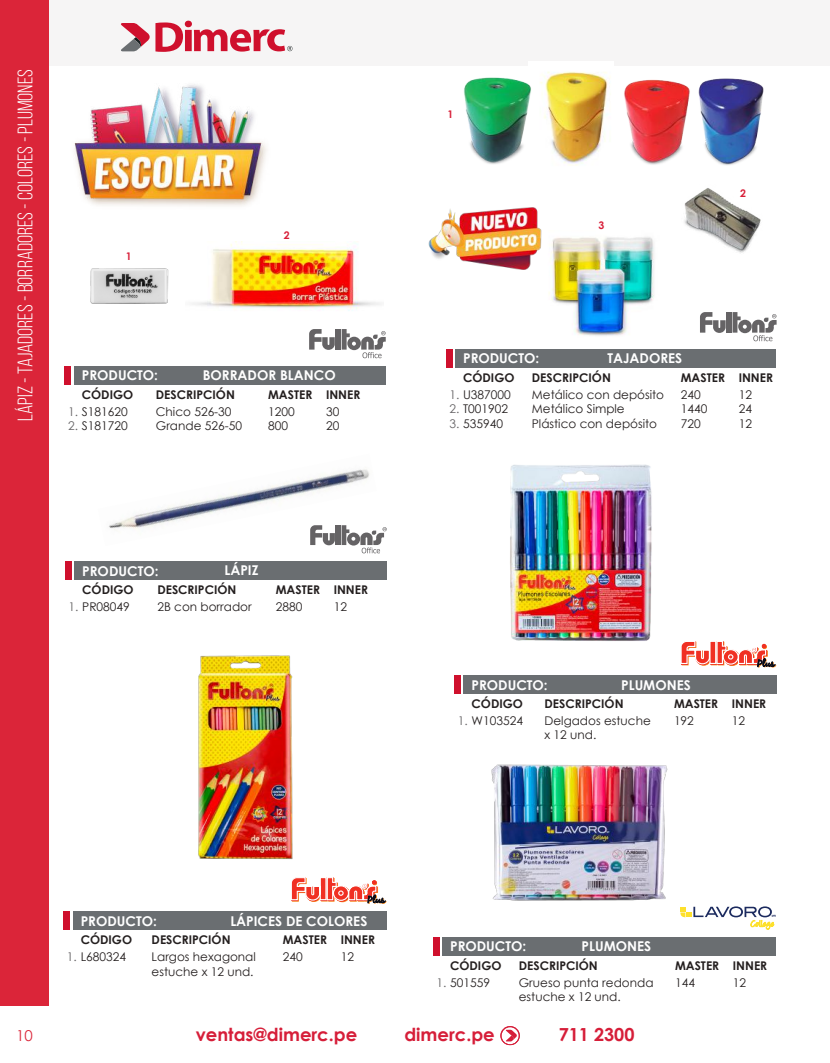
<style>
.page{position:relative;width:830px;height:1063px;background:#fff}
.page>*{position:absolute;margin:0;border:0;box-sizing:border-box;transform-origin:0 0}
.t1{font:21px "Bebas Neue";color:#fff}
.t2{font:700 18px "Century Gothic";color:#d61e39}
.t3{font:15px "Century Gothic";color:#db2539}
.t4{font:700 13.5px "Century Gothic";color:#fff}
.t5{font:12px/14.4px "Century Gothic";color:#241f1f}
.t6{font:700 12px "Century Gothic";color:#241f1f}
.t7{font:700 10.5px "Century Gothic";color:#d81f39}
.t8{font:10.2px "Angelina";letter-spacing:.025em;color:#fde02c;scale:1.04 1}
.s1{color:#656365}
</style>
<div class="page">
<div style="left:0;top:0;width:829px;height:66px;background:#f6f5f5"></div>
<div style="left:0;top:0;width:49px;height:1006px;background:#db2539"></div>
<svg style="left:500px;top:1026px;width:19px;height:19px"></svg>
<svg style="left:121px;top:21px;width:171px;height:31px"></svg>
<img style="left:510px;top:464px;width:142px;height:177px">
<img style="left:491px;top:764px;width:177px;height:137px">
<div style="left:65px;top:366px;width:6px;height:19px;background:#cf102d"></div>
<div style="left:74px;top:366px;width:311px;height:19px;background:#6a6e71"></div>
<svg style="left:309px;top:329px;width:25px;height:21px"></svg>
<div style="left:335px;top:329px;width:5px;height:21px;background:#656365"></div>
<svg style="left:341px;top:329px;width:44px;height:29px"></svg>
<img style="left:90px;top:268px;width:79px;height:36px">
<img style="left:192px;top:242px;width:189px;height:69px">
<img style="left:198px;top:655px;width:95px;height:205px">
<div style="left:64px;top:911px;width:6px;height:19px;background:#cf102d"></div>
<div style="left:73px;top:911px;width:313px;height:19px;background:#6a6e71"></div>
<svg style="left:291px;top:877px;width:95px;height:27px"></svg>
<img style="left:74px;top:84px;width:193px;height:122px">
<div style="left:446px;top:349px;width:6px;height:19px;background:#cf102d"></div>
<div style="left:455px;top:349px;width:320px;height:19px;background:#6a6e71"></div>
<svg style="left:700px;top:312px;width:25px;height:21px"></svg>
<div style="left:726px;top:312px;width:5px;height:21px;background:#656365"></div>
<svg style="left:732px;top:312px;width:44px;height:29px"></svg>
<img style="left:540px;top:71px;width:70px;height:95px">
<img style="left:624px;top:79px;width:65px;height:86px">
<img style="left:464px;top:77px;width:67px;height:87px">
<img style="left:698px;top:78px;width:66px;height:87px">
<img style="left:684px;top:188px;width:77px;height:65px">
<img style="left:549px;top:237px;width:105px;height:99px">
<div style="left:65px;top:561px;width:7px;height:19px;background:#cf102d"></div>
<div style="left:74px;top:561px;width:312px;height:19px;background:#6a6e71"></div>
<svg style="left:361px;top:527px;width:25px;height:26px"></svg>
<img style="left:109px;top:469px;width:267px;height:77px">
<div style="left:433px;top:937px;width:6px;height:19px;background:#cf102d"></div>
<div style="left:442px;top:937px;width:333px;height:19px;background:#6a6e71"></div>
<svg style="left:680px;top:906px;width:95px;height:11px"></svg>
<img style="left:428px;top:207px;width:114px;height:63px">
<div style="left:454px;top:675px;width:6px;height:19px;background:#cf102d"></div>
<div style="left:463px;top:675px;width:313px;height:19px;background:#6a6e71"></div>
<svg style="left:681px;top:641px;width:95px;height:27px"></svg>
<h1 class="t1" style="left:14px;top:421px;width:353px;rotate:-90deg">LÁPIZ - TAJADORES - BORRADORES - COLORES - PLUMONES</h1>
<p class="t7" style="left:126px;top:248px;width:7px">1</p>
<p class="t7" style="left:283px;top:227px;width:7px">2</p>
<p class="t4" style="left:82px;top:365px;width:78px">PRODUCTO:</p>
<p class="t4" style="left:203px;top:365px;width:134px">BORRADOR BLANCO</p>
<p class="t6" style="left:82px;top:385px;width:53px">CÓDIGO</p>
<p class="t6" style="left:156px;top:385px;width:80px">DESCRIPCIÓN</p>
<p class="t5" style="left:156px;top:404px;width:88px">Chico 526-30<br>Grande 526-50</p>
<p class="t6" style="left:268px;top:385px;width:94px">MASTER INNER</p>
<p class="t5" style="left:268px;top:404px;width:28px">1200<br>800</p>
<p class="t5" style="left:326px;top:404px;width:15px">30<br>20</p>
<p class="t5" style="left:68px;top:404px;width:61px"><span class="s1">1.</span> S181620</p>
<p class="t5" style="left:68px;top:418px;width:61px"><span class="s1">2.</span> S181720</p>
<p class="t4" style="left:82px;top:560px;width:78px">PRODUCTO:</p>
<p class="t4" style="left:224px;top:560px;width:36px">LÁPIZ</p>
<p class="t6" style="left:82px;top:580px;width:53px">CÓDIGO</p>
<p class="t6" style="left:157px;top:580px;width:80px">DESCRIPCIÓN</p>
<p class="t5" style="left:68px;top:599px;width:63px"><span class="s1">1.</span> PR08049</p>
<p class="t5" style="left:157px;top:599px;width:96px">2B con borrador</p>
<p class="t6" style="left:276px;top:580px;width:94px">MASTER INNER</p>
<p class="t5" style="left:276px;top:599px;width:28px">2880</p>
<p class="t5" style="left:333px;top:599px;width:15px">12</p>
<p class="t7" style="left:447px;top:106px;width:7px">1</p>
<p class="t7" style="left:598px;top:217px;width:7px">3</p>
<p class="t7" style="left:739px;top:185px;width:7px">2</p>
<p class="t4" style="left:463px;top:348px;width:78px">PRODUCTO:</p>
<p class="t4" style="left:607px;top:348px;width:76px">TAJADORES</p>
<p class="t6" style="left:463px;top:368px;width:53px">CÓDIGO</p>
<p class="t6" style="left:531px;top:368px;width:80px">DESCRIPCIÓN</p>
<p class="t5" style="left:531px;top:387px;width:134px">Metálico con depósito<br>Metálico Simple<br>Plástico con depósito</p>
<p class="t6" style="left:680px;top:368px;width:94px">MASTER INNER</p>
<p class="t5" style="left:680px;top:387px;width:28px">240<br>1440<br>720</p>
<p class="t5" style="left:738px;top:387px;width:15px;text-align:justify">12<br>24<br>12</p>
<p class="t5" style="left:449px;top:387px;width:63px"><span class="s1">1.</span> U387000</p>
<p class="t5" style="left:449px;top:401px;width:60px"><span class="s1">2.</span> T001902</p>
<p class="t5" style="left:449px;top:416px;width:55px"><span class="s1">3.</span> 535940</p>
<p class="t4" style="left:471px;top:674px;width:78px">PRODUCTO:</p>
<p class="t4" style="left:621px;top:674px;width:71px">PLUMONES</p>
<p class="t6" style="left:471px;top:694px;width:53px">CÓDIGO</p>
<p class="t6" style="left:544px;top:694px;width:80px">DESCRIPCIÓN</p>
<p class="t5" style="left:544px;top:713px;width:108px">Delgados estuche x 12 und.</p>
<p class="t6" style="left:673px;top:694px;width:94px">MASTER INNER</p>
<p class="t5" style="left:673px;top:713px;width:21px">192</p>
<p class="t5" style="left:731px;top:713px;width:15px">12</p>
<p class="t5" style="left:457px;top:713px;width:67px"><span class="s1">1.</span> W103524</p>
<p class="t3" style="left:16px;top:1025px;width:18px">10</p>
<p class="t4" style="left:81px;top:911px;width:78px">PRODUCTO:</p>
<p class="t4" style="left:230px;top:911px;width:138px">LÁPICES DE COLORES</p>
<p class="t6" style="left:81px;top:931px;width:53px">CÓDIGO</p>
<p class="t6" style="left:151px;top:931px;width:80px">DESCRIPCIÓN</p>
<p class="t5" style="left:151px;top:949px;width:106px">Largos hexagonal estuche x 12 und.</p>
<p class="t6" style="left:283px;top:930px;width:94px">MASTER INNER</p>
<p class="t5" style="left:283px;top:949px;width:21px">240</p>
<p class="t5" style="left:340px;top:949px;width:15px">12</p>
<p class="t5" style="left:67px;top:949px;width:61px"><span class="s1">1.</span> L680324</p>
<p class="t4" style="left:450px;top:936px;width:78px">PRODUCTO:</p>
<p class="t4" style="left:581px;top:936px;width:71px">PLUMONES</p>
<p class="t6" style="left:450px;top:956px;width:53px">CÓDIGO</p>
<p class="t6" style="left:518px;top:956px;width:80px">DESCRIPCIÓN</p>
<p class="t5" style="left:518px;top:975px;width:136px">Grueso punta redonda estuche x 12 und.</p>
<p class="t5" style="left:436px;top:975px;width:55px"><span class="s1">1.</span> 501559</p>
<h2 class="t2" style="left:196px;top:1020px;width:163px">ventas@dimerc.pe</h2>
<h2 class="t2" style="left:404px;top:1020px;width:92px">dimerc.pe</h2>
<h2 class="t2" style="left:558px;top:1020px;width:77px">711 2300</h2>
<p class="t8" style="left:750px;top:919px;width:24px">College</p>
<p class="t6" style="left:674px;top:956px;width:94px">MASTER INNER</p>
<p class="t5" style="left:674px;top:975px;width:21px">144</p>
<p class="t5" style="left:732px;top:975px;width:15px">12</p>
</div>
